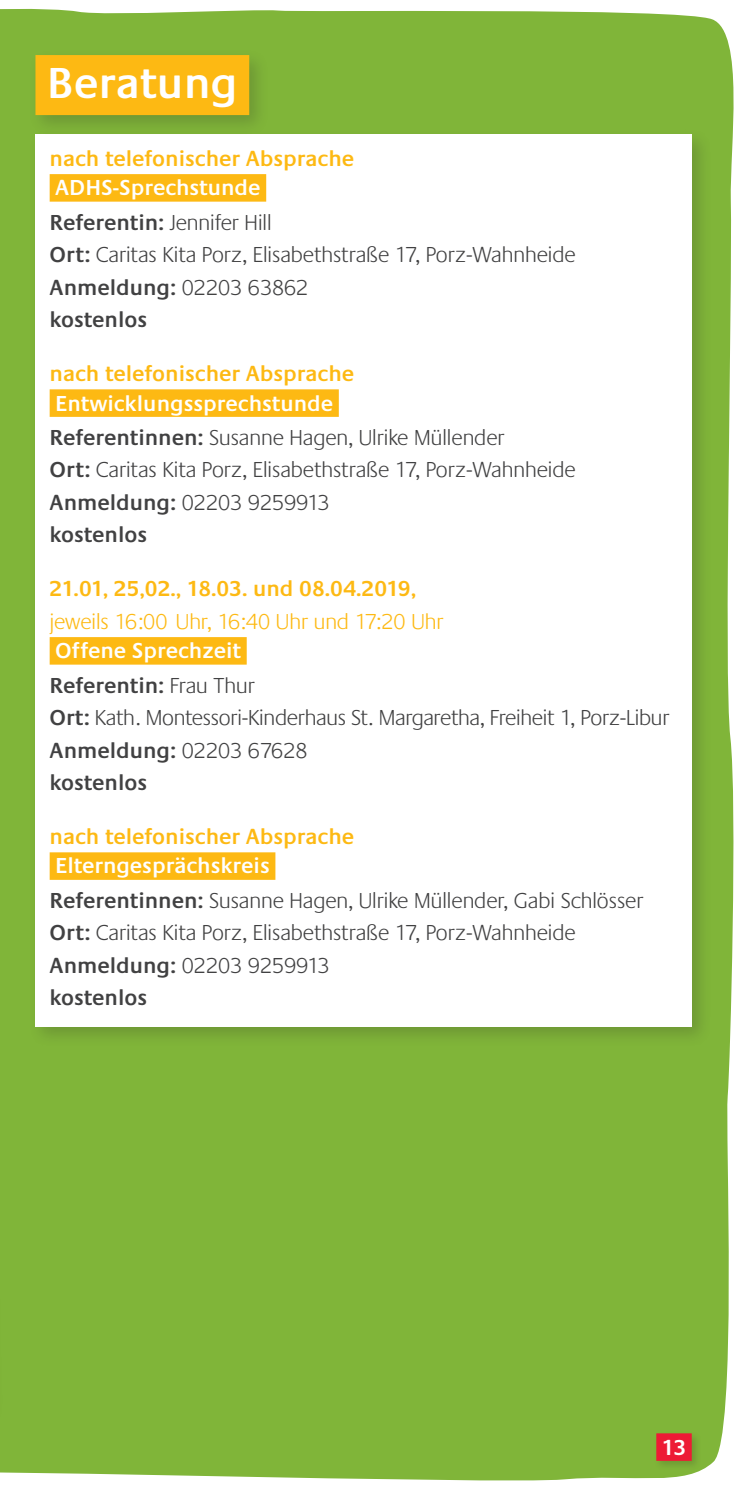
<style>
.page{position:relative;width:745px;height:1489px;background:#fff}
.page>*{position:absolute;margin:0;border:0;box-sizing:border-box;transform-origin:0 0}
.t1{font:600 45px "Praxis";color:#fff}
.t2{font:300 22.5px/33px "Praxis";color:#414142}
.t3{font:600 22.5px "Praxis";color:#fdb913}
.t4{font:300 22.5px "Praxis";color:#fdb913}
.t5{font:600 22.5px "Praxis";color:#fff}
.s1{font-weight:600;color:#fff}
.s2{font-weight:600}
</style>
<div class="page">
<div style="left:0;top:8px;width:734px;height:1473px;background:#80b539"></div>
<div style="left:652px;top:1430px;width:49px;height:40px;background:#231f20;opacity:.2"></div>
<div style="left:656px;top:1433px;width:35px;height:27px;background:#ed1b35"></div>
<div style="left:28px;top:128px;width:684px;height:919px;background:#231f20;opacity:.2"></div>
<div style="left:35px;top:135px;width:656px;height:891px;background:#fff"></div>
<div style="left:50px;top:174px;width:216px;height:28px;background:#fdb913"></div>
<div style="left:50px;top:389px;width:288px;height:28px;background:#fdb913"></div>
<div style="left:50px;top:637px;width:196px;height:27px;background:#fdb913"></div>
<div style="left:50px;top:852px;width:225px;height:27px;background:#fdb913"></div>
<div style="left:28px;top:48px;width:242px;height:88px;background:#231f20;opacity:.2"></div>
<div style="left:35px;top:55px;width:214px;height:60px;background:#fdb913"></div>
<div style="left:0;top:571px;width:5px;height:867px;background:#80b539"></div>
<h1 class="t1" style="left:47px;top:58px;width:193px">Beratung</h1>
<p class="t3" style="left:50px;top:146px;width:306px">nach telefonischer Absprache</p>
<p class="t2" style="left:50px;top:172px;width:527px"><span class="s1">ADHS-Sprechstunde<br></span><span class="s2">Referentin:</span> Jennifer Hill<br><span class="s2">Ort:</span> Caritas Kita Porz, Elisabethstraße 17, Porz-Wahnheide<br><span class="s2">Anmeldung:</span> 02203 63862<br><span class="s2">kostenlos</span></p>
<p class="t3" style="left:50px;top:361px;width:306px">nach telefonischer Absprache</p>
<p class="t2" style="left:50px;top:387px;width:527px"><span class="s1">Entwicklungssprechstunde<br></span><span class="s2">Referentinnen:</span> Susanne Hagen, Ulrike Müllender<br><span class="s2">Ort:</span> Caritas Kita Porz, Elisabethstraße 17, Porz-Wahnheide <span class="s2">Anmeldung:</span> 02203 9259913<br><span class="s2">kostenlos</span></p>
<p class="t3" style="left:50px;top:576px;width:368px">21.01, 25,02., 18.03. und 08.04.2019,</p>
<p class="t4" style="left:50px;top:609px;width:395px">jeweils 16:00 Uhr, 16:40 Uhr und 17:20 Uhr</p>
<p class="t2" style="left:50px;top:635px;width:621px"><span class="s1">Offene Sprechzeit<br></span><span class="s2">Referentin:</span> Frau Thur<br><span class="s2">Ort:</span> Kath. Montessori-Kinderhaus St. Margaretha, Freiheit 1, Porz-Libur<br><span class="s2">Anmeldung:</span> 02203 67628<br><span class="s2">kostenlos</span></p>
<p class="t3" style="left:50px;top:823px;width:306px">nach telefonischer Absprache</p>
<p class="t2" style="left:50px;top:850px;width:595px"><span class="s1">Elterngesprächskreis<br></span><span class="s2">Referentinnen:</span> Susanne Hagen, Ulrike Müllender, Gabi Schlösser <span class="s2">Ort:</span> Caritas Kita Porz, Elisabethstraße 17, Porz-Wahnheide <span class="s2">Anmeldung:</span> 02203 9259913<br><span class="s2">kostenlos</span></p>
<p class="t5" style="left:661px;top:1434px;width:26px">13</p>
</div>
